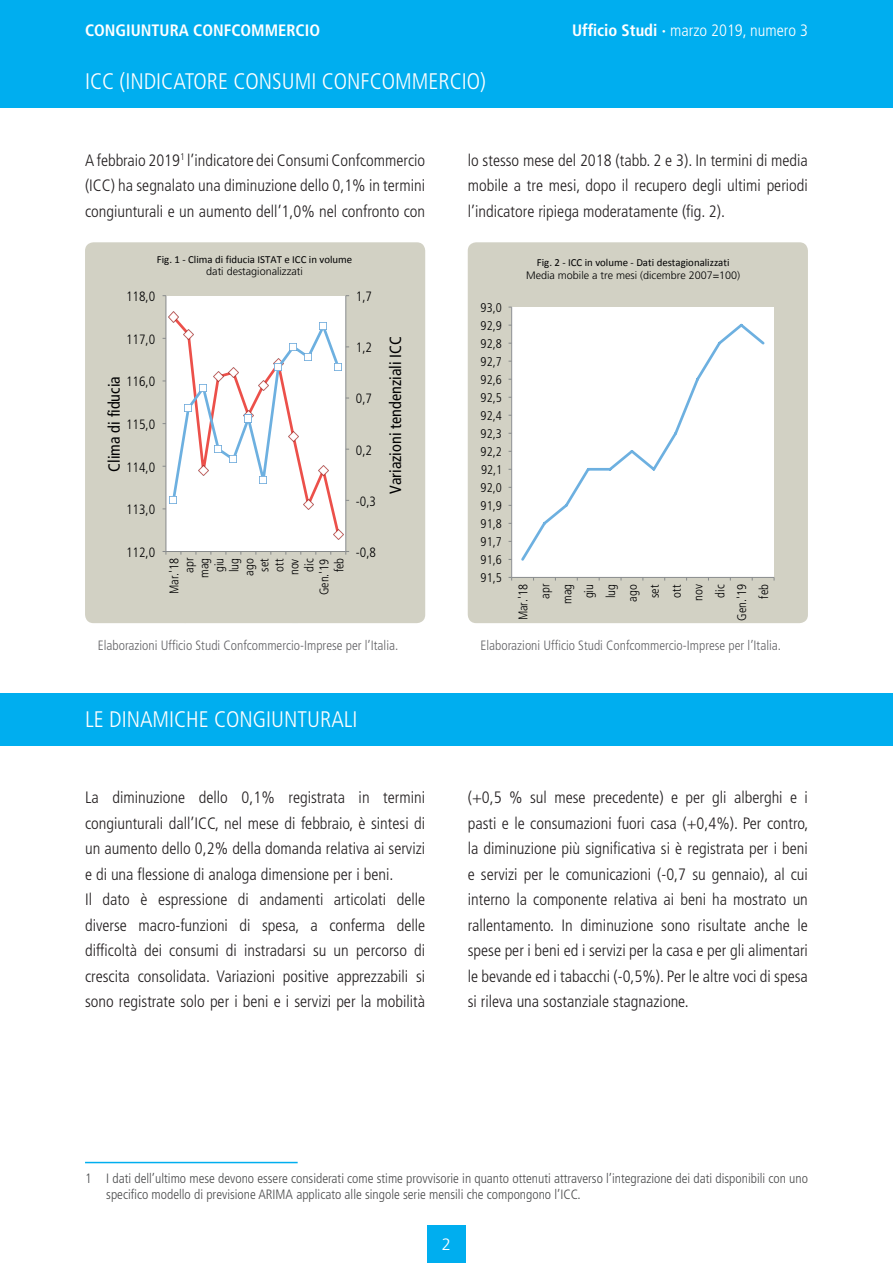
<style>
.page{position:relative;width:893px;height:1263px;background:#fff}
.page>*{position:absolute;margin:0;border:0;box-sizing:border-box;transform-origin:0 0}
.t1{font:300 condensed 22.5px "Frutiger LT Std";color:#fff}
.t2{font:300 condensed 16.5px/25.5px "Frutiger LT Std";color:#231f20;text-align:justify}
.t3{font:300 condensed 16.5px "Frutiger LT Std";color:#fff}
.t4{font:700 condensed 16.5px "Frutiger LT Std";color:#fff}
.t5{font:300 16.5px "Frutiger LT Std";color:#fff}
.t6{font:condensed 16.2px "Frutiger LT Std";color:#000001}
.t7{font:300 condensed 13.5px/16.2px "Frutiger LT Std";color:#4b4c4d}
.t8{font:300 condensed 13.5px "Frutiger LT Std";color:#636366}
.t9{font:300 condensed 13.5px "Frutiger LT Std";color:#000001}
.t10{font:300 condensed 12.6px/15px "Frutiger LT Std";color:#000001;text-align:right}
.t11{font:10.8px "Calibri";color:#000001}
.t12{font:300 10.8px "Frutiger LT Std";color:#000001}
.s1{font-weight:700}
</style>
<div class="page">
<div style="left:0;top:0;width:893px;height:64px;background:#00aeef"></div>
<div style="left:427px;top:1225px;width:39px;height:38px;background:#00aeef"></div>
<div style="left:0;top:55px;width:893px;height:53px;background:#00aeef"></div>
<hr style="left:85px;top:1162px;width:213px;height:1px;background:#00aeef">
<div style="left:0;top:693px;width:893px;height:52px;background:#00aeef"></div>
<div style="left:85px;top:242px;width:340px;height:381px;background:#d2d1c4;border-radius:9px"></div>
<div style="left:166px;top:296px;width:180px;height:255px;background:#fff"></div>
<hr style="left:346px;top:296px;width:1px;height:255px;background:#878a8b">
<hr style="left:166px;top:296px;width:1px;height:255px;background:#878a8b">
<hr style="left:166px;top:551px;width:180px;height:1px;background:#878a8b">
<svg style="left:163px;top:312px;width:186px;height:227px"></svg>
<div style="left:468px;top:242px;width:340px;height:381px;background:#d2d1c4;border-radius:9px"></div>
<div style="left:512px;top:307px;width:262px;height:270px;background:#fff"></div>
<hr style="left:511px;top:307px;width:1px;height:270px;background:#878a8b">
<hr style="left:512px;top:577px;width:262px;height:1px;background:#878a8b">
<svg style="left:521px;top:323px;width:244px;height:238px"></svg>
<p class="t4" style="left:85px;top:20px;width:237px">CONGIUNTURA CONFCOMMERCIO</p>
<p class="t3" style="left:572px;top:21px;width:237px"><span class="s1">Ufficio Studi ·</span> marzo 2019, numero 3</p>
<h1 class="t1" style="left:85px;top:69px;width:402px">ICC (INDICATORE CONSUMI CONFCOMMERCIO)</h1>
<p class="t2" style="left:85px;top:148px;width:342px">A febbraio 2019<sup>1</sup> l’indicatore dei Consumi Confcommercio (ICC) ha segnalato una diminuzione dello 0,1% in termini congiunturali e un aumento dell’1,0% nel confronto con</p>
<p class="t2" style="left:468px;top:148px;width:342px">lo stesso mese del 2018 (tabb. 2 e 3). In termini di media mobile a tre mesi, dopo il recupero degli ultimi periodi l’indicatore ripiega moderatamente (fig. 2).</p>
<p class="t11" style="left:157px;top:252px;width:197px">Fig. 1 - Clima di fiducia ISTAT e ICC in volume</p>
<p class="t12" style="left:206px;top:266px;width:98px">dati destagionalizzati</p>
<p class="t9" style="left:126px;top:289px;width:31px">118,0</p>
<p class="t9" style="left:126px;top:331px;width:31px">117,0</p>
<p class="t9" style="left:126px;top:374px;width:31px">116,0</p>
<p class="t6" style="left:105px;top:472px;width:97px;rotate:-90deg">Clima di fiducia</p>
<p class="t9" style="left:126px;top:417px;width:31px">115,0</p>
<p class="t9" style="left:126px;top:459px;width:31px">114,0</p>
<p class="t9" style="left:126px;top:502px;width:31px">113,0</p>
<p class="t9" style="left:126px;top:545px;width:31px">112,0</p>
<p class="t9" style="left:356px;top:289px;width:18px">1,7</p>
<p class="t9" style="left:356px;top:340px;width:18px">1,2</p>
<p class="t9" style="left:356px;top:391px;width:18px">0,7</p>
<p class="t9" style="left:356px;top:442px;width:18px">0,2</p>
<p class="t9" style="left:356px;top:493px;width:22px">-0,3</p>
<p class="t6" style="left:386px;top:494px;width:159px;rotate:-90deg">Variazioni tendenziali ICC</p>
<p class="t10" style="left:167px;top:595px;width:39px;rotate:-90deg">Mar.'18 apr mag<br>giu<br>lug<br>ago<br>set<br>ott<br>nov<br>dic<br>Gen.'19 feb</p>
<p class="t9" style="left:356px;top:545px;width:22px">-0,8</p>
<p class="t8" style="left:98px;top:638px;width:302px">Elaborazioni Ufficio Studi Confcommercio-Imprese per l’Italia.</p>
<h1 class="t1" style="left:85px;top:706px;width:274px">LE DINAMICHE CONGIUNTURALI</h1>
<p class="t10" style="left:481px;top:300px;width:23px">93,0</p>
<p class="t10" style="left:481px;top:318px;width:23px">92,9</p>
<p class="t10" style="left:481px;top:336px;width:23px">92,8</p>
<p class="t10" style="left:481px;top:355px;width:23px">92,7</p>
<p class="t10" style="left:481px;top:373px;width:23px">92,6</p>
<p class="t10" style="left:481px;top:391px;width:23px">92,5</p>
<p class="t10" style="left:481px;top:409px;width:23px">92,4</p>
<p class="t10" style="left:481px;top:427px;width:23px">92,3</p>
<p class="t10" style="left:481px;top:445px;width:23px">92,2</p>
<p class="t10" style="left:481px;top:463px;width:23px">92,1</p>
<p class="t10" style="left:481px;top:481px;width:23px">92,0</p>
<p class="t10" style="left:481px;top:499px;width:23px">91,9</p>
<p class="t10" style="left:481px;top:517px;width:23px">91,8</p>
<p class="t10" style="left:481px;top:535px;width:23px">91,7</p>
<p class="t10" style="left:481px;top:553px;width:23px">91,6</p>
<p class="t10" style="left:481px;top:571px;width:23px">91,5</p>
<p class="t11" style="left:537px;top:256px;width:194px">Fig. 2 - ICC in volume - Dati destagionalizzati</p>
<p class="t12" style="left:526px;top:269px;width:216px">Media mobile a tre mesi (dicembre 2007=100)</p>
<p class="t10" style="left:512px;top:620px;width:38px;line-height:21.9px;rotate:-90deg">Mar.'18 apr mag giu<br>lug<br>ago<br>set<br>ott<br>nov<br>dic<br>Gen.'19 feb</p>
<p class="t8" style="left:480px;top:638px;width:302px">Elaborazioni Ufficio Studi Confcommercio-Imprese per l’Italia.</p>
<p class="t2" style="left:85px;top:785px;width:342px;text-align:left">La diminuzione dello 0,1% registrata in termini congiunturali dall’ICC, nel mese di febbraio, è sintesi di un aumento dello 0,2% della domanda relativa ai servizi e di una flessione di analoga dimensione per i beni.<br>Il dato è espressione di andamenti articolati delle diverse macro-funzioni di spesa, a conferma delle difficoltà dei consumi di instradarsi su un percorso di crescita consolidata. Variazioni positive apprezzabili si sono registrate solo per i beni e i servizi per la mobilità</p>
<p class="t2" style="left:468px;top:785px;width:342px">(+0,5 % sul mese precedente) e per gli alberghi e i pasti e le consumazioni fuori casa (+0,4%). Per contro, la diminuzione più significativa si è registrata per i beni e servizi per le comunicazioni (-0,7 su gennaio), al cui interno la componente relativa ai beni ha mostrato un rallentamento. In diminuzione sono risultate anche le spese per i beni ed i servizi per la casa e per gli alimentari le bevande ed i tabacchi (-0,5%). Per le altre voci di spesa si rileva una sostanziale stagnazione.</p>
<p class="t7" style="left:106px;top:1170px;width:703px;text-indent:-21px">1 I dati dell’ultimo mese devono essere considerati come stime provvisorie in quanto ottenuti attraverso l’integrazione dei dati disponibili con uno specifico modello di previsione ARIMA applicato alle singole serie mensili che compongono l’ICC.</p>
<p class="t5" style="left:442px;top:1235px;width:11px">2</p>
</div>
